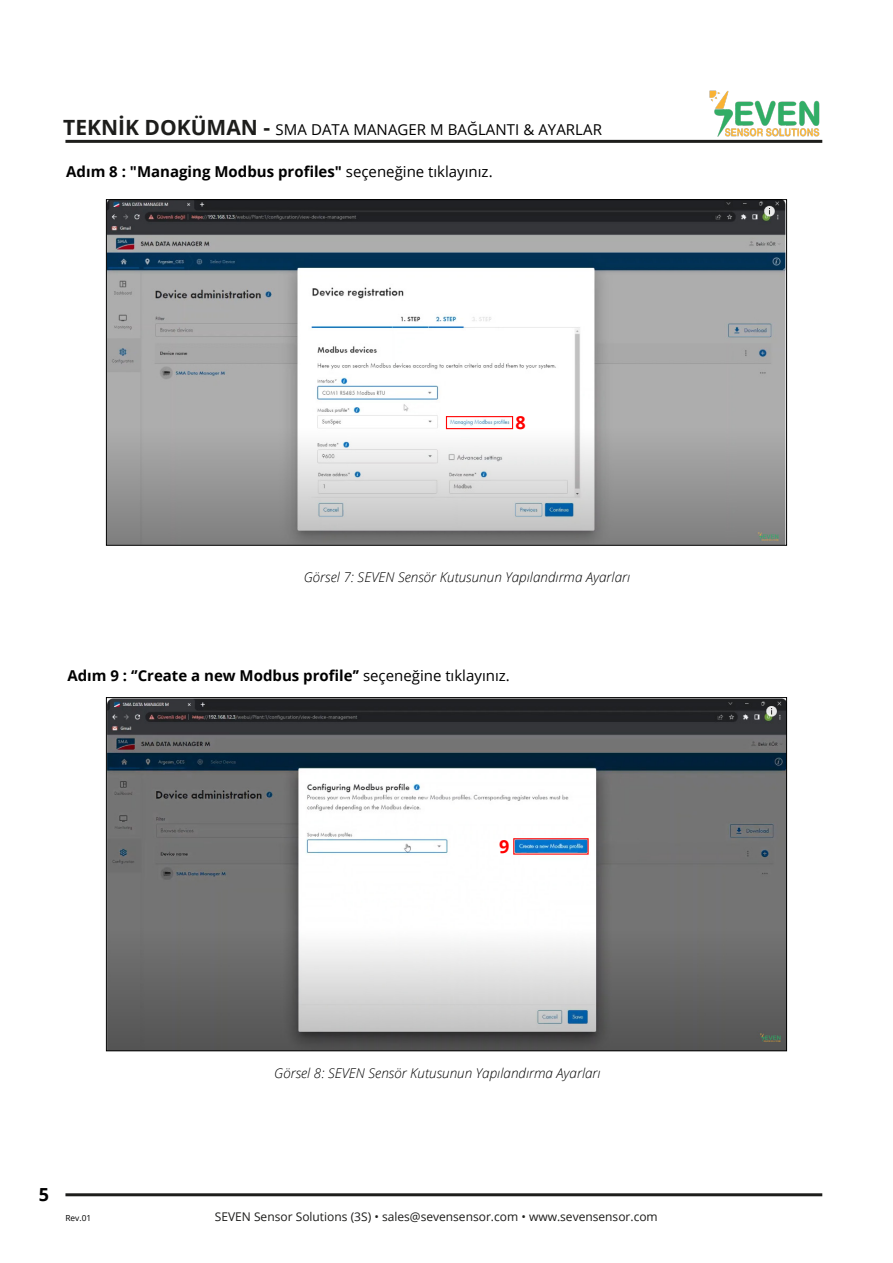
<style>
.page{position:relative;width:893px;height:1263px;background:#fff}
.page>*{position:absolute;margin:0;border:0;box-sizing:border-box;transform-origin:0 0}
.t1{font:700 18px "Open Sans";color:#f00}
.t2{font:700 18px "Open Sans";color:#000}
.t3{font:700 15px "Open Sans";color:#000}
.t4{font:15px "Open Sans";letter-spacing:.005em;color:#000}
.t5{font:italic 300 13.5px "Open Sans";color:#000}
.t6{font:12px "Open Sans";color:#1d1d1b}
.t7{font:8.4px "Open Sans";color:#000}
.s1{font-weight:700;font-size:21px;color:#1d1d1b}
.s2{font-weight:400}
</style>
<div class="page">
<img style="left:704px;top:90px;width:119px;height:53px">
<hr style="left:65px;top:140px;width:757px;height:3px;background:#1d1d1b">
<hr style="left:65px;top:1193px;width:757px;height:3px;background:#1d1d1b">
<img style="left:108px;top:201px;width:677px;height:343px">
<img style="left:108px;top:699px;width:677px;height:350px">
<div style="left:513px;top:838px;width:76px;height:17px;border:1px solid #ff0808"></div>
<div style="left:446px;top:416px;width:67px;height:13px;border:1px solid #ff0808"></div>
<p class="t4" style="left:63px;top:119px;width:540px"><span class="s1">TEKNİK DOKÜMAN -</span> SMA DATA MANAGER M BAĞLANTI &amp; AYARLAR</p>
<p class="t3" style="left:66px;top:161px;width:428px">Adım 8 : "Managing Modbus profiles" <span class="s2">seçeneğine tıklayınız.</span></p>
<p class="t1" style="left:516px;top:410px;width:12px">8</p>
<p class="t5" style="left:304px;top:567px;width:328px">Görsel 7: SEVEN Sensör Kutusunun Yapılandırma Ayarları</p>
<p class="t3" style="left:67px;top:665px;width:444px">Adım 9 : ‘’Create a new Modbus profile’’ <span class="s2">seçeneğine tıklayınız.</span></p>
<p class="t1" style="left:499px;top:834px;width:12px">9</p>
<p class="t2" style="left:39px;top:1182px;width:12px">5</p>
<p class="t7" style="left:65px;top:1212px;width:27px">Rev.01</p>
<p class="t5" style="left:274px;top:1063px;width:328px">Görsel 8: SEVEN Sensör Kutusunun Yapılandırma Ayarları</p>
<p class="t6" style="left:215px;top:1209px;width:444px">SEVEN Sensor Solutions (3S) • sales@sevensensor.com • www.sevensensor.com</p>
</div>
